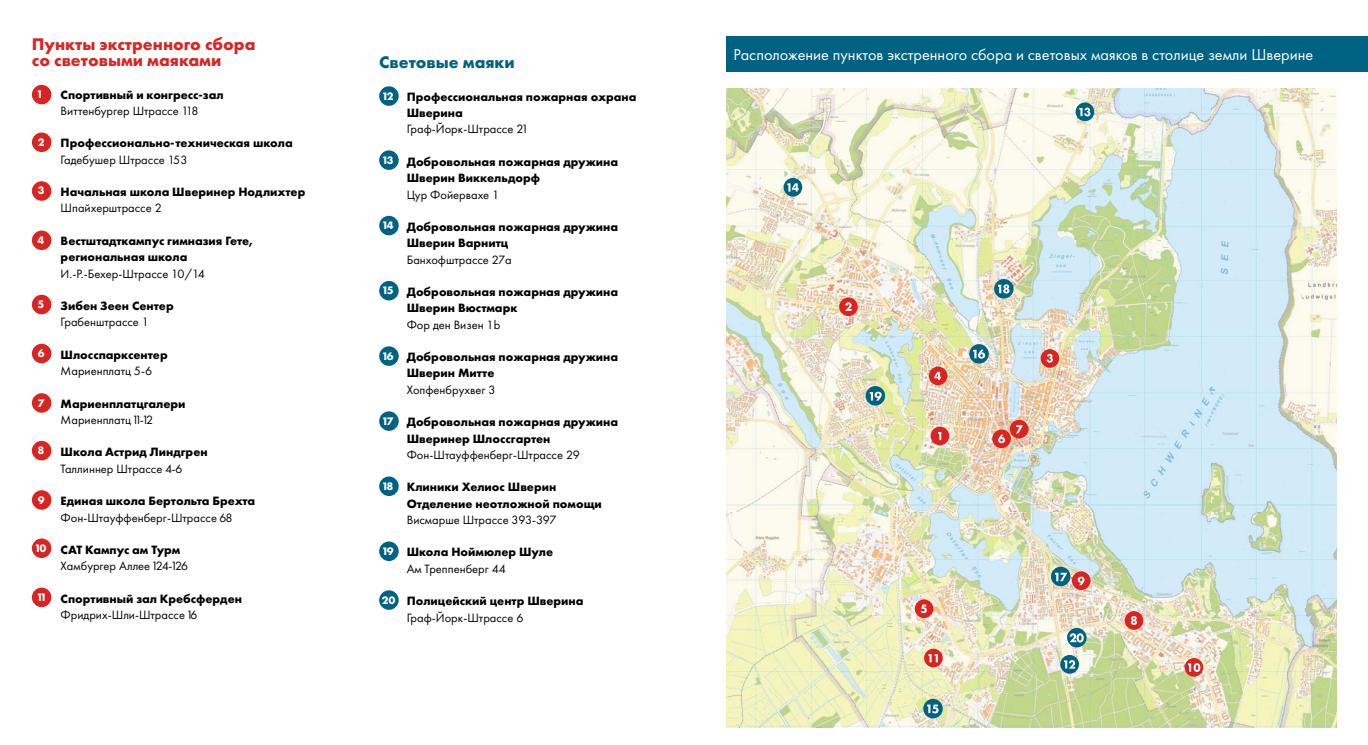
<style>
.page{position:relative;width:1368px;height:745px;background:#fff}
.page>*{position:absolute;margin:0;border:0;box-sizing:border-box;transform-origin:0 0}
.t1{font:700 17.5px/16.2px "Futura PT";color:#d92421}
.t2{font:700 17.5px "Futura PT";color:#006283}
.t3{font:16.25px "Futura PT";color:#fff}
.t4{font:700 12.5px/16.2px "Futura PT";color:#000}
.t5{font:12.5px/16.2px "Futura PT";color:#000}
.t6{font:700 11.25px "Futura PT";color:#fff}
.s1{font-weight:700}
.s2{font-size:11.25px;color:#fff}
.s3{font-weight:400}
</style>
<div class="page">
<div style="left:726px;top:36px;width:642px;height:35px;background:#006283"></div>
<div style="left:32px;top:85px;width:19px;height:19px;background:#d92421;border-radius:50%"></div>
<div style="left:32px;top:132px;width:19px;height:20px;background:#d92421;border-radius:50%"></div>
<div style="left:32px;top:181px;width:19px;height:20px;background:#d92421;border-radius:50%"></div>
<div style="left:32px;top:230px;width:19px;height:20px;background:#d92421;border-radius:50%"></div>
<div style="left:32px;top:294px;width:19px;height:20px;background:#d92421;border-radius:50%"></div>
<div style="left:32px;top:343px;width:19px;height:20px;background:#d92421;border-radius:50%"></div>
<div style="left:32px;top:393px;width:19px;height:19px;background:#d92421;border-radius:50%"></div>
<div style="left:32px;top:440px;width:19px;height:20px;background:#d92421;border-radius:50%"></div>
<div style="left:32px;top:490px;width:19px;height:19px;background:#d92421;border-radius:50%"></div>
<div style="left:32px;top:538px;width:19px;height:19px;background:#d92421;border-radius:50%"></div>
<div style="left:32px;top:587px;width:19px;height:19px;background:#d92421;border-radius:50%"></div>
<svg style="left:379px;top:86px;width:20px;height:20px"></svg>
<div style="left:381px;top:91px;width:14px;height:9px;background:#006283"></div>
<div style="left:379px;top:150px;width:20px;height:20px;background:#006283;border-radius:50%"></div>
<div style="left:379px;top:216px;width:20px;height:19px;background:#006283;border-radius:50%"></div>
<div style="left:379px;top:281px;width:20px;height:19px;background:#006283;border-radius:50%"></div>
<svg style="left:379px;top:346px;width:20px;height:19px"></svg>
<div style="left:381px;top:351px;width:14px;height:9px;background:#006283"></div>
<div style="left:379px;top:411px;width:20px;height:19px;background:#006283;border-radius:50%"></div>
<div style="left:379px;top:476px;width:20px;height:19px;background:#006283;border-radius:50%"></div>
<div style="left:379px;top:541px;width:20px;height:19px;background:#006283;border-radius:50%"></div>
<svg style="left:379px;top:590px;width:20px;height:19px"></svg>
<div style="left:381px;top:595px;width:15px;height:9px;background:#006283"></div>
<img style="left:726px;top:89px;width:610px;height:637px">
<svg style="left:1060px;top:654px;width:19px;height:19px"></svg>
<svg style="left:1064px;top:659px;width:11px;height:9px"></svg>
<svg style="left:923px;top:698px;width:20px;height:20px"></svg>
<svg style="left:927px;top:704px;width:11px;height:9px"></svg>
<svg style="left:1075px;top:102px;width:19px;height:19px"></svg>
<svg style="left:1079px;top:107px;width:11px;height:9px"></svg>
<div style="left:930px;top:426px;width:19px;height:19px;background:#d92421;border-radius:50%"></div>
<svg style="left:938px;top:432px;width:3px;height:8px"></svg>
<svg style="left:839px;top:297px;width:19px;height:19px"></svg>
<svg style="left:845px;top:302px;width:6px;height:8px"></svg>
<div style="left:1040px;top:349px;width:19px;height:18px;background:#d92421;border-radius:50%"></div>
<svg style="left:1046px;top:353px;width:7px;height:9px"></svg>
<div style="left:929px;top:366px;width:18px;height:19px;background:#d92421;border-radius:50%"></div>
<svg style="left:934px;top:371px;width:7px;height:9px"></svg>
<div style="left:915px;top:599px;width:18px;height:18px;background:#d92421;border-radius:50%"></div>
<svg style="left:921px;top:604px;width:6px;height:8px"></svg>
<div style="left:992px;top:429px;width:19px;height:19px;background:#d92421;border-radius:50%"></div>
<svg style="left:998px;top:434px;width:7px;height:9px"></svg>
<div style="left:1010px;top:419px;width:18px;height:19px;background:#d92421;border-radius:50%"></div>
<svg style="left:1016px;top:425px;width:7px;height:8px"></svg>
<svg style="left:1124px;top:610px;width:19px;height:19px"></svg>
<svg style="left:1131px;top:615px;width:6px;height:9px"></svg>
<div style="left:1072px;top:571px;width:18px;height:18px;background:#d92421;border-radius:50%"></div>
<svg style="left:1077px;top:576px;width:7px;height:8px"></svg>
<svg style="left:1184px;top:657px;width:19px;height:19px"></svg>
<svg style="left:1188px;top:662px;width:12px;height:9px"></svg>
<svg style="left:924px;top:648px;width:19px;height:19px"></svg>
<svg style="left:928px;top:653px;width:10px;height:9px"></svg>
<div style="left:783px;top:178px;width:19px;height:18px;background:#006283;border-radius:50%"></div>
<svg style="left:787px;top:183px;width:11px;height:8px"></svg>
<svg style="left:969px;top:344px;width:20px;height:19px"></svg>
<svg style="left:973px;top:349px;width:12px;height:9px"></svg>
<svg style="left:1051px;top:566px;width:19px;height:20px"></svg>
<svg style="left:1055px;top:572px;width:12px;height:9px"></svg>
<div style="left:994px;top:279px;width:19px;height:19px;background:#006283;border-radius:50%"></div>
<svg style="left:998px;top:284px;width:11px;height:9px"></svg>
<svg style="left:865px;top:386px;width:20px;height:19px"></svg>
<svg style="left:870px;top:391px;width:11px;height:9px"></svg>
<svg style="left:1067px;top:627px;width:19px;height:20px"></svg>
<svg style="left:1069px;top:633px;width:15px;height:9px"></svg>
<h1 class="t1" style="left:32px;top:35px;width:225px">Пункты экстренного сбора со световыми маяками</h1>
<p class="t6" style="left:38px;top:87px;width:5px">1</p>
<p class="t4" style="left:61px;top:86px;width:164px">Спортивный и конгресс-зал</p>
<p class="t5" style="left:61px;top:102px;width:139px">Виттенбургер Штрассе 118</p>
<p class="t6" style="left:38px;top:135px;width:8px">2</p>
<p class="t4" style="left:61px;top:135px;width:234px">Профессионально-техническая школа</p>
<p class="t5" style="left:61px;top:151px;width:128px">Гадебушер Штрассе 153</p>
<p class="t6" style="left:38px;top:183px;width:8px">3</p>
<p class="t4" style="left:61px;top:183px;width:246px">Начальная школа Шверинер Нодлихтер</p>
<p class="t5" style="left:61px;top:200px;width:103px">Шпайхерштрассе 2</p>
<p class="t6" style="left:37px;top:233px;width:8px">4</p>
<p class="t4" style="left:61px;top:232px;width:194px">Вестштадткампус гимназия Гете, региональная школа</p>
<p class="t5" style="left:61px;top:265px;width:146px">И.-Р.-Бехер-Штрассе 10/14</p>
<p class="t6" style="left:38px;top:297px;width:8px">5</p>
<p class="t4" style="left:61px;top:297px;width:115px">Зибен Зеен Сентер</p>
<p class="t5" style="left:61px;top:314px;width:90px">Грабенштрассе 1</p>
<p class="t6" style="left:38px;top:346px;width:8px">6</p>
<p class="t4" style="left:61px;top:346px;width:109px">Шлосспарксентер</p>
<p class="t5" style="left:61px;top:362px;width:93px">Мариенплатц 5-6</p>
<p class="t6" style="left:38px;top:395px;width:8px">7</p>
<p class="t4" style="left:61px;top:395px;width:126px">Мариенплатцгалери</p>
<p class="t5" style="left:61px;top:411px;width:93px">Мариенплатц 11-12</p>
<p class="t6" style="left:38px;top:443px;width:8px">8</p>
<p class="t4" style="left:61px;top:443px;width:148px">Школа Астрид Линдгрен</p>
<p class="t5" style="left:61px;top:460px;width:123px">Таллиннер Штрассе 4-6</p>
<p class="t6" style="left:38px;top:492px;width:8px">9</p>
<p class="t4" style="left:61px;top:492px;width:196px">Единая школа Бертольта Брехта</p>
<p class="t5" style="left:61px;top:509px;width:173px">Фон-Штауффенберг-Штрассе 68</p>
<p class="t5" style="left:61px;top:541px;width:128px;text-indent:-25px"><sup>10</sup> <span class="s1">CAT Кампус ам Турм<br></span>Хамбургер Аллее 124-126</p>
<p class="t4" style="left:61px;top:590px;width:183px;text-indent:-23px"><span class="s2">11</span> Спортивный зал Кребсферден<br><span class="s3">Фридрих-Шли-Штрассе 16</span></p>
<h1 class="t2" style="left:379px;top:51px;width:137px">Световые маяки</h1>
<p class="t4" style="left:407px;top:88px;width:231px;text-indent:-24px"><span class="s2">12</span> Профессиональная пожарная охрана<br>Шверина</p>
<p class="t5" style="left:407px;top:121px;width:123px">Граф-Йорк-Штрассе 21</p>
<p class="t4" style="left:407px;top:153px;width:213px;text-indent:-24px"><sup>13</sup> Добровольная пожарная дружина<br>Шверин Виккельдорф</p>
<p class="t5" style="left:407px;top:186px;width:94px">Цур Фойервахе 1</p>
<p class="t4" style="left:407px;top:218px;width:213px;text-indent:-24px"><span class="s2">14</span> Добровольная пожарная дружина<br>Шверин Варнитц</p>
<p class="t5" style="left:407px;top:251px;width:107px">Банхофштрассе 27a</p>
<p class="t4" style="left:407px;top:283px;width:213px;text-indent:-23px"><span class="s2">15</span> Добровольная пожарная дружина<br>Шверин Вюстмарк</p>
<p class="t5" style="left:407px;top:316px;width:95px">Фор ден Визен 1b</p>
<p class="t4" style="left:407px;top:348px;width:213px;text-indent:-24px"><span class="s2">16</span> Добровольная пожарная дружина<br>Шверин Митте</p>
<p class="t5" style="left:407px;top:381px;width:90px">Хопфенбрухвег 3</p>
<p class="t4" style="left:407px;top:413px;width:213px;text-indent:-24px"><span class="s2">17</span> Добровольная пожарная дружина<br>Шверинер Шлоссгартен</p>
<p class="t5" style="left:407px;top:446px;width:175px">Фон-Штауффенберг-Штрассе 29</p>
<p class="t4" style="left:407px;top:478px;width:197px;text-indent:-23px"><span class="s2">18</span> Клиники Хелиос Шверин<br>Отделение неотложной помощи</p>
<p class="t5" style="left:407px;top:511px;width:151px">Висмарше Штрассе 393-397</p>
<p class="t4" style="left:407px;top:543px;width:148px;text-indent:-23px"><span class="s2">19</span> Школа Ноймюлер Шуле<br><span class="s3">Ам Треппенберг 44</span></p>
<p class="t4" style="left:407px;top:592px;width:178px;text-indent:-25px"><span class="s2">20</span> Полицейский центр Шверина<br><span class="s3">Граф-Йорк-Штрассе 6</span></p>
<h2 class="t3" style="left:733px;top:45px;width:581px">Расположение пунктов экстренного сбора и световых маяков в столице земли Шверине</h2>
</div>
